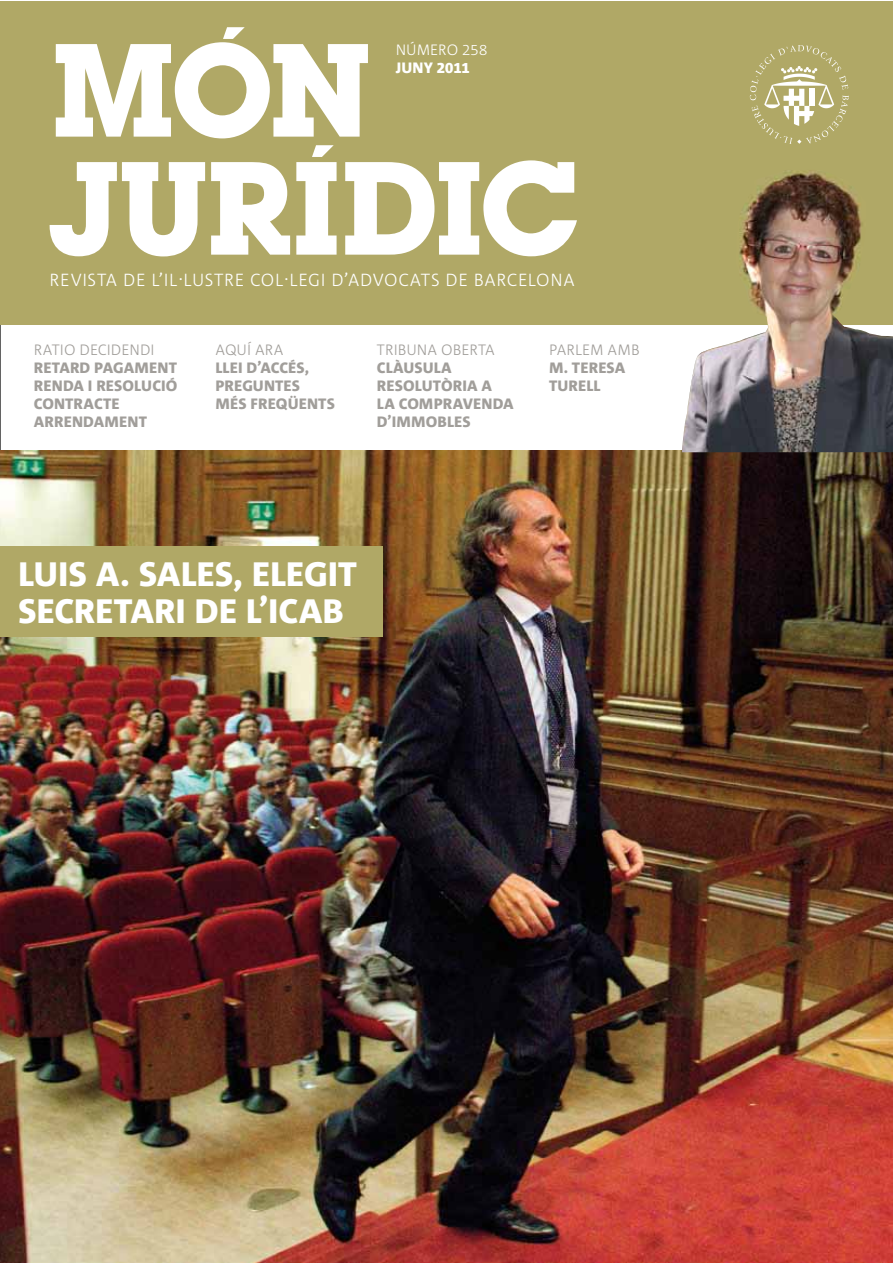
<style>
.page{position:relative;width:893px;height:1263px;background:#fff}
.page>*{position:absolute;margin:0;border:0;box-sizing:border-box;transform-origin:0 0}
.t1{font:800 33.9px/37.5px "Corpid";color:#fff}
.t2{font:300 17.55px "Corpid";color:#fff}
.t3{font:800 15px/18px "Corpid";color:#a19e9a}
.t4{font:300 15px "Corpid";color:#a19e9a}
.t5{font:300 15px "Corpid";color:#fff}
.t6{font:800 15px "Corpid";color:#fff}
</style>
<div class="page">
<img style="left:0;top:451px;width:892px;height:812px">
<div style="left:0;top:1px;width:892px;height:323px;background:#b0a866"></div>
<svg style="left:750px;top:45px;width:99px;height:99px"></svg>
<svg style="left:56px;top:27px;width:312px;height:111px"></svg>
<svg style="left:50px;top:162px;width:155px;height:94px"></svg>
<svg style="left:211px;top:162px;width:79px;height:93px"></svg>
<svg style="left:345px;top:160px;width:232px;height:96px"></svg>
<svg style="left:296px;top:145px;width:41px;height:110px"></svg>
<div style="left:0;top:546px;width:383px;height:90px;background:#b0a866"></div>
<img style="left:682px;top:170px;width:210px;height:282px">
<p class="t5" style="left:396px;top:41px;width:93px">NÚMERO 258</p>
<p class="t6" style="left:396px;top:58px;width:76px">JUNY 2011</p>
<p class="t2" style="left:50px;top:270px;width:527px">REVISTA DE L’IL.LUSTRE COL.LEGI D’ADVOCATS DE BARCELONA</p>
<p class="t4" style="left:34px;top:341px;width:122px">RATIO DECIDENDI</p>
<p class="t3" style="left:34px;top:358px;width:145px">RETARD PAGAMENT<br>RENDA I RESOLUCIÓ<br>CONTRACTE<br>ARRENDAMENT</p>
<p class="t4" style="left:216px;top:341px;width:70px">AQUÍ ARA</p>
<p class="t3" style="left:216px;top:358px;width:121px">LLEI D’ACCÉS,<br>PREGUNTES<br>MÉS FREQÜENTS</p>
<p class="t4" style="left:377px;top:341px;width:119px">TRIBUNA OBERTA</p>
<p class="t3" style="left:377px;top:358px;width:138px">CLÀUSULA<br>RESOLUTÒRIA A<br>LA COMPRAVENDA<br>D’IMMOBLES</p>
<p class="t4" style="left:549px;top:341px;width:92px">PARLEM AMB</p>
<p class="t3" style="left:549px;top:358px;width:78px">M. TERESA<br>TURELL</p>
<h1 class="t1" style="left:18px;top:554px;width:340px">LUIS A. SALES, ELEGIT<br>SECRETARI DE L’ICAB</h1>
</div>
